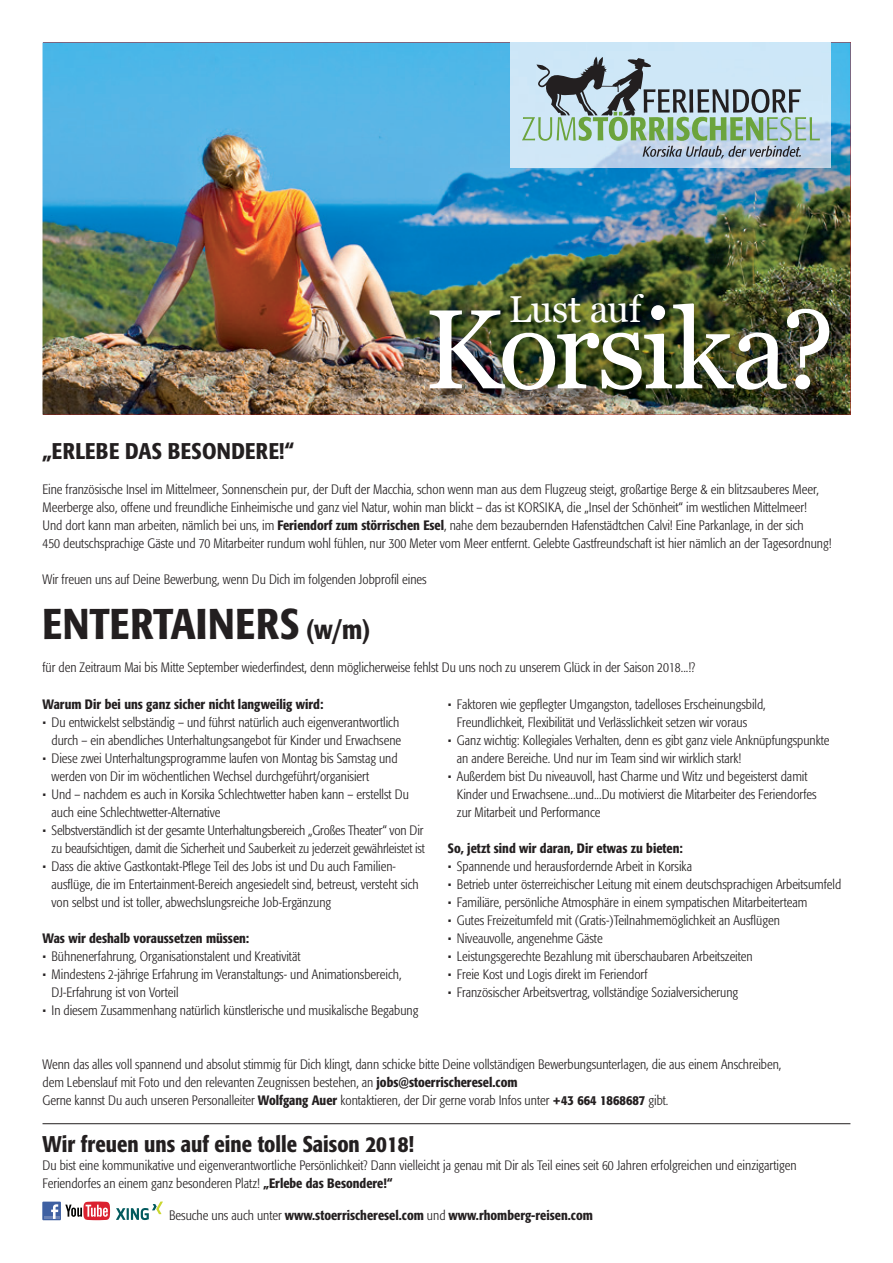
<style>
.page{position:relative;width:893px;height:1263px;background:#fff}
.page>*{position:absolute;margin:0;border:0;box-sizing:border-box;transform-origin:0 0}
.t1{font:112.35px "Georgia";letter-spacing:-.025em;color:#fff}
.t2{font:500 condensed 42.6px "Formata";letter-spacing:.02em;color:#231f20}
.t3{font:37.5px "Georgia";letter-spacing:-.01em;color:#fff}
.t4{font:500 condensed 22.5px "Formata";color:#231f20}
.t5{font:500 condensed 22.5px "Formata";letter-spacing:.02em;color:#231f20}
.t6{font:300 condensed 13.5px/18px "Formata";color:#231f20}
.t7{font:500 condensed 13.5px "Formata";color:#231f20}
.s1{font-weight:500}
.s2{font-size:27px}
.s3{font-weight:300}
</style>
<div class="page">
<img style="left:43px;top:43px;width:807px;height:372px">
<img style="left:425px;top:290px;width:419px;height:117px">
<hr style="left:43px;top:1123px;width:807px;height:1px;background:#231f20">
<img style="left:510px;top:43px;width:321px;height:124px">
<svg style="left:522px;top:57px;width:298px;height:102px;background:#a8bfc2"></svg>
<div style="left:42px;top:1201px;width:19px;height:19px;background:#3e60a2"></div>
<hr style="left:44px;top:1216px;width:16px;height:3px;background:#6a82b5">
<svg style="left:51px;top:1204px;width:7px;height:15px"></svg>
<svg style="left:65px;top:1201px;width:45px;height:19px"></svg>
<svg style="left:116px;top:1201px;width:47px;height:19px"></svg>
<h3 class="t3" style="left:509px;top:282px;width:134px">Lust auf</h3>
<h1 class="t1" style="left:424px;top:267px;width:412px">Korsika?</h1>
<h3 class="t5" style="left:43px;top:438px;width:253px">„ERLEBE DAS BESONDERE!“</h3>
<p class="t6" style="left:43px;top:480px;width:790px">Eine französische Insel im Mittelmeer, Sonnenschein pur, der Duft der Macchia, schon wenn man aus dem Flugzeug steigt, großartige Berge &amp; ein blitzsauberes Meer, Meerberge also, offene und freundliche Einheimische und ganz viel Natur, wohin man blickt – das ist KORSIKA, die „Insel der Schönheit“ im westlichen Mittelmeer!<br>Und dort kann man arbeiten, nämlich bei uns, im <span class="s1">Feriendorf zum störrischen Esel</span>, nahe dem bezaubernden Hafenstädtchen Calvi! Eine Parkanlage, in der sich<br>450 deutschsprachige Gäste und 70 Mitarbeiter rundum wohl fühlen, nur 300 Meter vom Meer entfernt. Gelebte Gastfreundschaft ist hier nämlich an der Tagesordnung!</p>
<p class="t6" style="left:43px;top:570px;width:386px">Wir freuen uns auf Deine Bewerbung, wenn Du Dich im folgenden Jobprofil eines</p>
<h2 class="t2" style="left:43px;top:598px;width:329px">ENTERTAINERS <span class="s2">(w/m)</span></h2>
<p class="t6" style="left:43px;top:658px;width:654px">für den Zeitraum Mai bis Mitte September wiederfindest, denn möglicherweise fehlst Du uns noch zu unserem Glück in der Saison 2018...!?</p>
<p class="t7" style="left:43px;top:696px;width:282px">Warum Dir bei uns ganz sicher nicht langweilig wird:</p>
<p class="t6" style="left:43px;top:713px;width:360px;text-align:right">• Du entwickelst selbständig – und führst natürlich auch eigenverantwortlich durch – ein abendliches Unterhaltungsangebot für Kinder und Erwachsene</p>
<p class="t6" style="left:52px;top:749px;width:348px;text-indent:-9px">• Diese zwei Unterhaltungsprogramme laufen von Montag bis Samstag und werden von Dir im wöchentlichen Wechsel durchgeführt/organisiert</p>
<p class="t6" style="left:52px;top:785px;width:359px;text-indent:-9px">• Und – nachdem es auch in Korsika Schlechtwetter haben kann – erstellst Du auch eine Schlechtwetter-Alternative</p>
<p class="t6" style="left:43px;top:821px;width:384px;text-align:right">• Selbstverständlich ist der gesamte Unterhaltungsbereich „Großes Theater“ von Dir zu beaufsichtigen, damit die Sicherheit und Sauberkeit zu jederzeit gewährleistet ist</p>
<p class="t6" style="left:52px;top:857px;width:369px;text-indent:-9px">• Dass die aktive Gastkontakt-Pflege Teil des Jobs ist und Du auch Familien&shy;ausflüge, die im Entertainment-Bereich angesiedelt sind, betreust, versteht sich von selbst und ist toller, abwechslungsreiche Job-Ergänzung</p>
<p class="t7" style="left:43px;top:930px;width:208px">Was wir deshalb voraussetzen müssen:</p>
<p class="t6" style="left:43px;top:947px;width:259px">• Bühnenerfahrung, Organisationstalent und Kreativität</p>
<p class="t6" style="left:52px;top:965px;width:352px;text-indent:-9px">• Mindestens 2-jährige Erfahrung im Veranstaltungs- und Animationsbereich,<br>DJ-Erfahrung ist von Vorteil</p>
<p class="t6" style="left:43px;top:1001px;width:377px">• In diesem Zusammenhang natürlich künstlerische und musikalische Begabung</p>
<p class="t6" style="left:457px;top:695px;width:310px;text-indent:-9px">• Faktoren wie gepflegter Umgangston, tadelloses Erscheinungsbild,<br>Freundlichkeit, Flexibilität und Verlässlichkeit setzen wir voraus</p>
<p class="t6" style="left:457px;top:731px;width:374px;text-indent:-9px">• Ganz wichtig: Kollegiales Verhalten, denn es gibt ganz viele Anknüpfungspunkte an andere Bereiche. Und nur im Team sind wir wirklich stark!</p>
<p class="t6" style="left:457px;top:767px;width:361px;text-indent:-9px">• Außerdem bist Du niveauvoll, hast Charme und Witz und begeisterst damit<br>Kinder und Erwachsene...und...Du motivierst die Mitarbeiter des Feriendorfes zur Mitarbeit und Performance</p>
<p class="t7" style="left:448px;top:839px;width:236px">So, jetzt sind wir daran, Dir etwas zu bieten:</p>
<p class="t6" style="left:448px;top:857px;width:246px">• Spannende und herausfordernde Arbeit in Korsika</p>
<p class="t6" style="left:448px;top:875px;width:395px">• Betrieb unter österreichischer Leitung mit einem deutschsprachigen Arbeitsumfeld</p>
<p class="t6" style="left:448px;top:893px;width:361px">• Familiäre, persönliche Atmosphäre in einem sympatischen Mitarbeiterteam</p>
<p class="t6" style="left:448px;top:911px;width:333px">• Gutes Freizeitumfeld mit (Gratis-)Teilnahmemöglichkeit an Ausflügen</p>
<p class="t6" style="left:448px;top:929px;width:156px">• Niveauvolle, angenehme Gäste</p>
<p class="t6" style="left:448px;top:947px;width:306px">• Leistungsgerechte Bezahlung mit überschaubaren Arbeitszeiten</p>
<p class="t6" style="left:448px;top:965px;width:201px">• Freie Kost und Logis direkt im Feriendorf</p>
<p class="t6" style="left:448px;top:983px;width:292px">• Französischer Arbeitsvertrag, vollständige Sozialversicherung</p>
<p class="t6" style="left:43px;top:1055px;width:740px">Wenn das alles voll spannend und absolut stimmig für Dich klingt, dann schicke bitte Deine vollständigen Bewerbungsunterlagen, die aus einem Anschreiben, dem Lebenslauf mit Foto und den relevanten Zeugnissen bestehen, an <span class="s1">jobs@stoerrischeresel.com<br></span>Gerne kannst Du auch unseren Personalleiter <span class="s1">Wolfgang Auer</span> kontaktieren, der Dir gerne vorab Infos unter <span class="s1">+43 664 1868687</span> gibt.</p>
<h3 class="t4" style="left:43px;top:1131px;width:373px">Wir freuen uns auf eine tolle Saison 2018!</h3>
<p class="t6" style="left:43px;top:1156px;width:756px">Du bist eine kommunikative und eigenverantwortliche Persönlichkeit? Dann vielleicht ja genau mit Dir als Teil eines seit 60 Jahren erfolgreichen und einzigartigen<br>Feriendorfes an einem ganz besonderen Platz! <span class="s1">„Erlebe das Besondere!“</span></p>
<p class="t7" style="left:169px;top:1207px;width:425px"><span class="s3">Besuche uns auch unter</span> www.stoerrischeresel.com <span class="s3">und</span> www.rhomberg-reisen.com</p>
</div>
